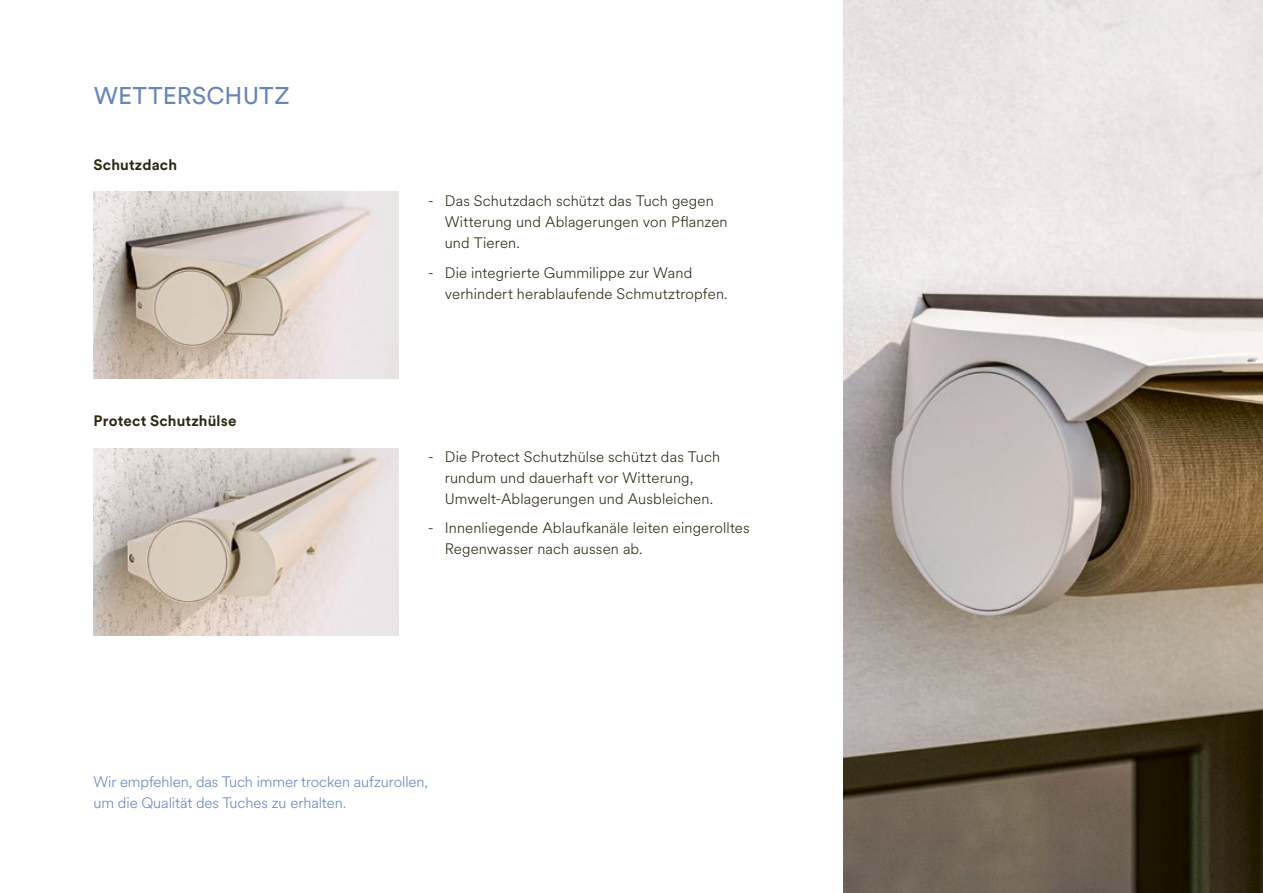
<style>
.page{position:relative;width:1263px;height:893px;background:#fff}
.page>*{position:absolute;margin:0;border:0;box-sizing:border-box;transform-origin:0 0}
.t1{font:24px "Circular XX";letter-spacing:.005em;color:#6787b7}
.t2{font:300 15px/21px "Circular XX";letter-spacing:.01em;color:#2f2912}
.t3{font:300 15px/21px "Circular XX";letter-spacing:-.005em;color:#6787b7}
.t4{font:700 15px "Circular XX";letter-spacing:.01em;color:#2f2912}
</style>
<div class="page">
<img style="left:844px;top:0;width:419px;height:893px">
<img style="left:94px;top:192px;width:304px;height:187px">
<img style="left:94px;top:448px;width:304px;height:187px">
<h1 class="t1" style="left:94px;top:79px;width:197px">WETTERSCHUTZ</h1>
<p class="t4" style="left:94px;top:155px;width:85px">Schutzdach</p>
<p class="t4" style="left:94px;top:410px;width:144px">Protect Schutzhülse</p>
<p class="t2" style="left:445px;top:190px;width:284px;text-indent:-17px">- Das Schutzdach schützt das Tuch gegen<br>Witterung und Ablagerungen von Pflanzen und Tieren.</p>
<p class="t2" style="left:445px;top:261px;width:284px;text-indent:-17px">- Die integrierte Gummilippe zur Wand verhindert herablaufende Schmutztropfen.</p>
<p class="t2" style="left:445px;top:446px;width:277px;text-indent:-17px">- Die Protect Schutzhülse schützt das Tuch rundum und dauerhaft vor Witterung,<br>Umwelt-Ablagerungen und Ausbleichen.</p>
<p class="t2" style="left:445px;top:517px;width:306px;text-indent:-17px">- Innenliegende Ablaufkanäle leiten eingerolltes<br>Regenwasser nach aussen ab.</p>
<p class="t3" style="left:94px;top:771px;width:336px">Wir empfehlen, das Tuch immer trocken aufzurollen, um die Qualität des Tuches zu erhalten.</p>
</div>
